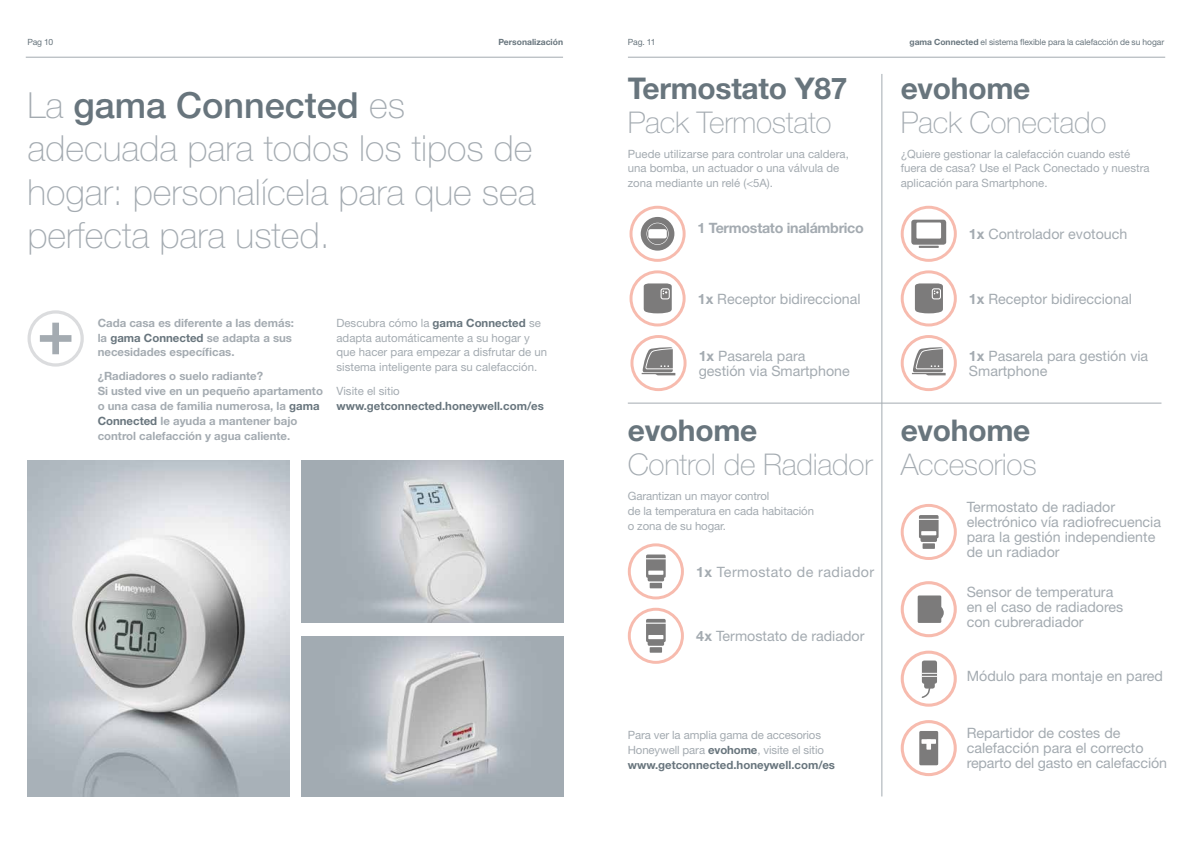
<style>
.page{position:relative;width:1191px;height:842px;background:#fff}
.page>*{position:absolute;margin:0;border:0;box-sizing:border-box;transform-origin:0 0}
.t1{font:100 36px/43.2px "Helvetica Neue LT Std";color:#a4abb1}
.t2{font:100 29.9px "Helvetica Neue LT Std";letter-spacing:-.01em;color:#a4abb1}
.t3{font:700 29.9px "Helvetica Neue LT Std";letter-spacing:-.01em;color:#68757d}
.t4{font:14.3px/15px "Helvetica Neue LT Std";color:#a4abb1}
.t5{font:14.3px "Helvetica Neue LT Std";letter-spacing:.03em;color:#a4abb1}
.t6{font:700 14.3px "Helvetica Neue LT Std";letter-spacing:-.02em;color:#a4abb1}
.t7{font:11.4px/15px "Helvetica Neue LT Std";color:#a4abb1}
.t8{font:700 11.4px/15px "Helvetica Neue LT Std";color:#a4abb1}
.t9{font:700 11.4px "Helvetica Neue LT Std";color:#68757d}
.t10{font:700 8.6px "Helvetica Neue LT Std";color:#68757d}
.t11{font:8.6px "Helvetica Neue LT Std";letter-spacing:-.025em;color:#68757d}
.t12{font:8.5px "Helvetica Neue LT Std";letter-spacing:-.01em;color:#68757d}
.s1{font-weight:500;color:#68757d}
.s2{color:#68757d}
.s3{font-weight:700;color:#68757d}
.s4{font-weight:700}
</style>
<div class="page">
<svg style="left:900px;top:206px;width:56px;height:56px"></svg>
<svg style="left:628px;top:543px;width:56px;height:56px"></svg>
<svg style="left:628px;top:608px;width:56px;height:56px"></svg>
<svg style="left:900px;top:270px;width:56px;height:56px"></svg>
<svg style="left:900px;top:335px;width:56px;height:56px"></svg>
<hr style="left:628px;top:403px;width:533px;height:1px;background:#a4abb1">
<hr style="left:881px;top:74px;width:1px;height:722px;background:#a4abb1">
<div style="left:28px;top:310px;width:56px;height:57px;background:#dbdcde;border-radius:50%"></div>
<div style="left:31px;top:314px;width:50px;height:49px;background:#fff;border-radius:50%"></div>
<svg style="left:40px;top:323px;width:31px;height:31px"></svg>
<svg style="left:900px;top:504px;width:56px;height:56px"></svg>
<svg style="left:900px;top:581px;width:56px;height:56px"></svg>
<div style="left:917px;top:595px;width:24px;height:28px;background:#7c7b7b"></div>
<div style="left:928px;top:605px;width:15px;height:16px;background:#7c7b7b;border-radius:50%"></div>
<svg style="left:900px;top:651px;width:56px;height:56px"></svg>
<svg style="left:900px;top:720px;width:56px;height:56px"></svg>
<div style="left:919px;top:731px;width:19px;height:34px;background:#7c7b7b;border-radius:2px"></div>
<div style="left:921px;top:739px;width:15px;height:5px;background:#fff"></div>
<div style="left:926px;top:739px;width:5px;height:11px;background:#fff"></div>
<img style="left:27px;top:461px;width:262px;height:336px">
<img style="left:301px;top:461px;width:262px;height:162px">
<img style="left:301px;top:636px;width:262px;height:160px">
<svg style="left:630px;top:335px;width:56px;height:56px"></svg>
<svg style="left:629px;top:270px;width:56px;height:56px"></svg>
<svg style="left:629px;top:206px;width:56px;height:56px"></svg>
<hr style="left:26px;top:57px;width:537px;height:1px;background:#a4abb1">
<hr style="left:628px;top:57px;width:537px;height:1px;background:#a4abb1">
<p class="t11" style="left:27px;top:36px;width:27px">Pag 10</p>
<p class="t10" style="left:498px;top:36px;width:66px">Personalización</p>
<p class="t11" style="left:628px;top:36px;width:29px">Pag. 11</p>
<h1 class="t1" style="left:27px;top:84px;width:510px">La <span class="s1">gama Connected</span> es adecuada para todos los tipos de hogar: personalícela para que sea perfecta para usted.</h1>
<p class="t8" style="left:98px;top:315px;width:198px">Cada casa es diferente a las demás: la <span class="s2">gama Connected</span> se adapta a sus necesidades específicas.</p>
<p class="t8" style="left:98px;top:368px;width:227px">¿Radiadores o suelo radiante?<br>Si usted vive en un pequeño apartamento o una casa de familia numerosa, la <span class="s2">gama Connected</span> le ayuda a mantener bajo control calefacción y agua caliente.</p>
<p class="t7" style="left:336px;top:315px;width:212px">Descubra cómo la <span class="s3">gama Connected</span> se adapta automáticamente a su hogar y que hacer para empezar a disfrutar de un sistema inteligente para su calefacción.</p>
<p class="t7" style="left:336px;top:383px;width:65px">Visite el sitio</p>
<p class="t9" style="left:336px;top:399px;width:209px">www.getconnected.honeywell.com/es</p>
<h2 class="t3" style="left:628px;top:69px;width:221px">Termostato Y87</h2>
<h2 class="t2" style="left:628px;top:105px;width:205px">Pack Termostato</h2>
<p class="t7" style="left:628px;top:146px;width:222px">Puede utilizarse para controlar una caldera, una bomba, un actuador o una válvula de zona mediante un relé (&lt;5A).</p>
<p class="t6" style="left:697px;top:219px;width:168px">1 Termostato inalámbrico</p>
<p class="t4" style="left:697px;top:291px;width:164px"><span class="s4">1x</span> Receptor bidireccional</p>
<p class="t4" style="left:698px;top:348px;width:153px"><span class="s4">1x</span> Pasarela para gestión via Smartphone</p>
<h2 class="t3" style="left:628px;top:412px;width:131px">evohome</h2>
<h2 class="t2" style="left:628px;top:448px;width:246px">Control de Radiador</h2>
<p class="t7" style="left:628px;top:488px;width:188px">Garantizan un mayor control<br>de la temperatura en cada habitación o zona de su hogar.</p>
<p class="t5" style="left:696px;top:563px;width:180px"><span class="s4">1x</span> Termostato de radiador</p>
<p class="t4" style="left:696px;top:628px;width:170px"><span class="s4">4x</span> Termostato de radiador</p>
<p class="t7" style="left:628px;top:727px;width:209px">Para ver la amplia gama de accesorios<br>Honeywell para <span class="s3">evohome</span>, visite el sitio <span class="s3">www.getconnected.honeywell.com/es</span></p>
<p class="t12" style="left:909px;top:36px;width:256px"><span class="s4">gama Connected</span> el sistema flexible para la calefacción de su hogar</p>
<h2 class="t3" style="left:900px;top:69px;width:131px">evohome</h2>
<h2 class="t2" style="left:900px;top:105px;width:207px">Pack Conectado</h2>
<p class="t7" style="left:900px;top:146px;width:250px">¿Quiere gestionar la calefacción cuando esté fuera de casa? Use el Pack Conectado y nuestra aplicación para Smartphone.</p>
<p class="t4" style="left:969px;top:226px;width:160px"><span class="s4">1x</span> Controlador evotouch</p>
<p class="t4" style="left:969px;top:291px;width:164px"><span class="s4">1x</span> Receptor bidireccional</p>
<p class="t4" style="left:969px;top:348px;width:181px"><span class="s4">1x</span> Pasarela para gestión via<br>Smartphone</p>
<h2 class="t3" style="left:900px;top:412px;width:131px">evohome</h2>
<h2 class="t2" style="left:900px;top:448px;width:137px">Accesorios</h2>
<p class="t4" style="left:966px;top:499px;width:196px">Termostato de radiador electrónico vía radiofrecuencia para la gestión independiente de un radiador</p>
<p class="t4" style="left:966px;top:584px;width:158px">Sensor de temperatura en el caso de radiadores con cubreradiador</p>
<p class="t4" style="left:966px;top:668px;width:198px">Módulo para montaje en pared</p>
<p class="t4" style="left:966px;top:725px;width:202px">Repartidor de costes de calefacción para el correcto reparto del gasto en calefacción</p>
</div>
